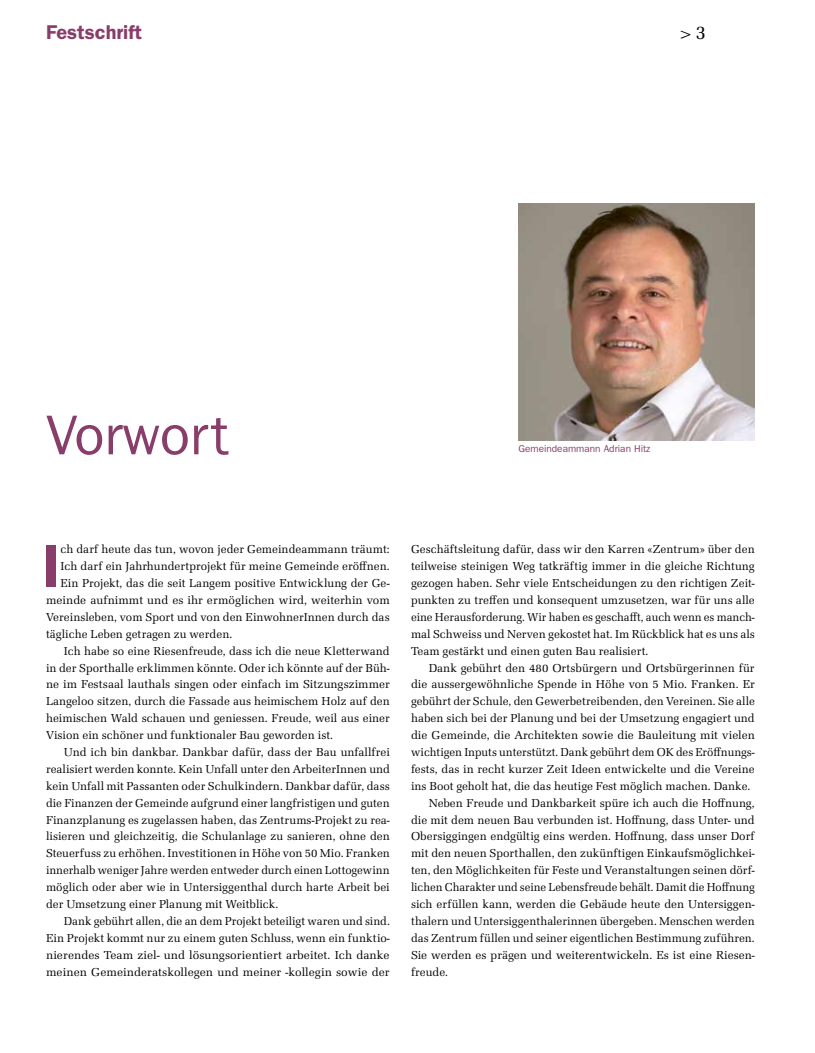
<style>
.page{position:relative;width:815px;height:1053px;background:#fff}
.page>*{position:absolute;margin:0;border:0;box-sizing:border-box;transform-origin:0 0}
.t1{font:600 61.12px "ITC Franklin Gothic Std";color:#883d6a}
.t2{font:56.25px "ITC Franklin Gothic Std";color:#883d6a}
.t3{font:600 20px "ITC Franklin Gothic Std";color:#883d6a}
.t4{font:20px "Latino URW";color:#000}
.t5{font:11.88px/16.9px "Latino URW";color:#000;text-align:justify}
.t6{font:10px "ITC Franklin Gothic Std";color:#883d6a}
</style>
<div class="page">
<img style="left:518px;top:204px;width:237px;height:236px">
<h3 class="t3" style="left:46px;top:20px;width:98px">Festschrift</h3>
<h3 class="t4" style="left:680px;top:21px;width:27px">&gt; 3</h3>
<h2 class="t2" style="left:46px;top:403px;width:184px">Vorwort</h2>
<p class="t6" style="left:518px;top:443px;width:134px">Gemeindeammann Adrian Hitz</p>
<h1 class="t1" style="left:42px;top:530px;width:20px">I</h1>
<p class="t5" style="left:60px;top:541px;width:331px">ch darf heute das tun, wovon jeder Gemeindeammann träumt:</p>
<p class="t5" style="left:60px;top:558px;width:331px">Ich darf ein Jahrhundertprojekt für meine Gemeinde eröffnen.</p>
<p class="t5" style="left:60px;top:575px;width:331px">Ein Projekt, das die seit Langem positive Entwicklung der Ge-</p>
<p class="t5" style="left:46px;top:591px;width:345px">meinde aufnimmt und es ihr ermöglichen wird, weiterhin vom</p>
<p class="t5" style="left:46px;top:608px;width:345px">Vereinsleben, vom Sport und von den EinwohnerInnen durch das</p>
<p class="t5" style="left:46px;top:625px;width:188px">tägliche Leben getragen zu werden.</p>
<p class="t5" style="left:64px;top:642px;width:327px">Ich habe so eine Riesenfreude, dass ich die neue Kletterwand</p>
<p class="t5" style="left:46px;top:659px;width:345px">in der Sporthalle erklimmen könnte. Oder ich könnte auf der Büh-</p>
<p class="t5" style="left:46px;top:676px;width:345px">ne im Festsaal lauthals singen oder einfach im Sitzungszimmer</p>
<p class="t5" style="left:46px;top:693px;width:345px">Langeloo sitzen, durch die Fassade aus heimischem Holz auf den</p>
<p class="t5" style="left:46px;top:710px;width:345px">heimischen Wald schauen und geniessen. Freude, weil aus einer</p>
<p class="t5" style="left:46px;top:726px;width:289px">Vision ein schöner und funktionaler Bau geworden ist.</p>
<p class="t5" style="left:64px;top:743px;width:328px">Und ich bin dankbar. Dankbar dafür, dass der Bau unfallfrei</p>
<p class="t5" style="left:46px;top:760px;width:345px">realisiert werden konnte. Kein Unfall unter den ArbeiterInnen und</p>
<p class="t5" style="left:46px;top:777px;width:345px">kein Unfall mit Passanten oder Schulkindern. Dankbar dafür, dass</p>
<p class="t5" style="left:46px;top:794px;width:345px">die Finanzen der Gemeinde aufgrund einer langfristigen und guten</p>
<p class="t5" style="left:46px;top:811px;width:345px">Finanzplanung es zugelassen haben, das Zentrums-Projekt zu rea-</p>
<p class="t5" style="left:46px;top:828px;width:345px">lisieren und gleichzeitig, die Schulanlage zu sanieren, ohne den</p>
<p class="t5" style="left:46px;top:845px;width:345px">Steuerfuss zu erhöhen. Investitionen in Höhe von 50 Mio. Franken</p>
<p class="t5" style="left:46px;top:861px;width:345px">innerhalb weniger Jahre werden entweder durch einen Lottogewinn</p>
<p class="t5" style="left:46px;top:878px;width:345px">möglich oder aber wie in Untersiggenthal durch harte Arbeit bei</p>
<p class="t5" style="left:46px;top:895px;width:234px">der Umsetzung einer Planung mit Weitblick.</p>
<p class="t5" style="left:64px;top:912px;width:328px">Dank gebührt allen, die an dem Projekt beteiligt waren und sind.</p>
<p class="t5" style="left:46px;top:929px;width:345px">Ein Projekt kommt nur zu einem guten Schluss, wenn ein funktio-</p>
<p class="t5" style="left:46px;top:946px;width:345px">nierendes Team ziel- und lösungsorientiert arbeitet. Ich danke</p>
<p class="t5" style="left:46px;top:963px;width:345px">meinen Gemeinderatskollegen und meiner -kollegin sowie der</p>
<p class="t5" style="left:411px;top:541px;width:345px">Geschäftsleitung dafür, dass wir den Karren «Zentrum» über den teilweise steinigen Weg tatkräftig immer in die gleiche Richtung gezogen haben. Sehr viele Entscheidungen zu den richtigen Zeit&shy;punkten zu treffen und konsequent umzusetzen, war für uns alle eine Herausforderung. Wir haben es geschafft, auch wenn es manch&shy;mal Schweiss und Nerven gekostet hat. Im Rückblick hat es uns als Team gestärkt und einen guten Bau realisiert.</p>
<p class="t5" style="left:429px;top:659px;width:327px">Dank gebührt den 480 Ortsbürgern und Ortsbürgerinnen für</p>
<p class="t5" style="left:411px;top:676px;width:345px">die aussergewöhnliche Spende in Höhe von 5 Mio. Franken. Er</p>
<p class="t5" style="left:411px;top:693px;width:345px">gebührt der Schule, den Gewerbetreibenden, den Vereinen. Sie alle</p>
<p class="t5" style="left:411px;top:710px;width:345px">haben sich bei der Planung und bei der Umsetzung engagiert und</p>
<p class="t5" style="left:411px;top:726px;width:345px">die Gemeinde, die Architekten sowie die Bauleitung mit vielen</p>
<p class="t5" style="left:411px;top:743px;width:345px">wichtigen Inputs unterstützt. Dank gebührt dem OK des Eröffnungs-</p>
<p class="t5" style="left:411px;top:760px;width:345px">fests, das in recht kurzer Zeit Ideen entwickelte und die Vereine</p>
<p class="t5" style="left:411px;top:777px;width:341px">ins Boot geholt hat, die das heutige Fest möglich machen. Danke.</p>
<p class="t5" style="left:429px;top:794px;width:328px">Neben Freude und Dankbarkeit spüre ich auch die Hoffnung,</p>
<p class="t5" style="left:411px;top:811px;width:345px">die mit dem neuen Bau verbunden ist. Hoffnung, dass Unter- und</p>
<p class="t5" style="left:411px;top:828px;width:345px">Obersiggingen endgültig eins werden. Hoffnung, dass unser Dorf</p>
<p class="t5" style="left:411px;top:845px;width:345px">mit den neuen Sporthallen, den zukünftigen Einkaufsmöglichkei-</p>
<p class="t5" style="left:411px;top:861px;width:345px">ten, den Möglichkeiten für Feste und Veranstaltungen seinen dörf-</p>
<p class="t5" style="left:411px;top:878px;width:345px">lichen Charakter und seine Lebensfreude behält. Damit die Hoffnung</p>
<p class="t5" style="left:411px;top:895px;width:345px">sich erfüllen kann, werden die Gebäude heute den Untersiggen-</p>
<p class="t5" style="left:411px;top:912px;width:345px">thalern und Untersiggenthalerinnen übergeben. Menschen werden</p>
<p class="t5" style="left:411px;top:929px;width:345px">das Zentrum füllen und seiner eigentlichen Bestimmung zuführen.</p>
<p class="t5" style="left:411px;top:946px;width:345px">Sie werden es prägen und weiterentwickeln. Es ist eine Riesen-</p>
<p class="t5" style="left:411px;top:963px;width:39px">freude.</p>
</div>
